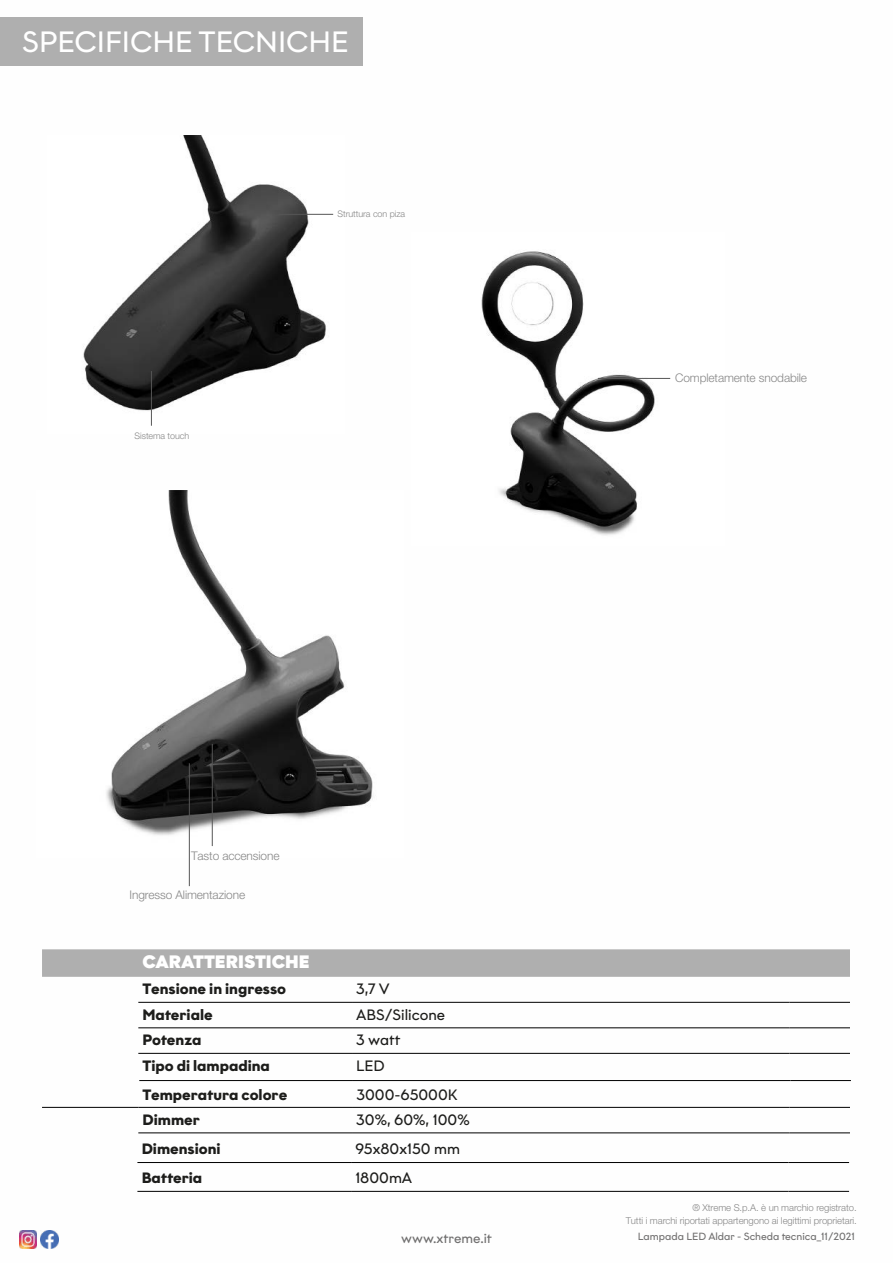
<style>
.page{position:relative;width:893px;height:1263px;background:#fff}
.page>*{position:absolute;margin:0;border:0;box-sizing:border-box;transform-origin:0 0}
.t1{font:29.4px "Graphit";color:#fff}
.t2{font:900 18px "Graphit";color:#fff}
.t3{font:700 15px "Graphit";color:#1d1d1b}
.t4{font:15px "Graphit";color:#1d1d1b}
.t5{font:13.5px "Graphit";color:#706f6f}
.t6{font:300 11.85px "Helvetica Neue";letter-spacing:-.01em;color:#878787}
.t7{font:10.35px "Graphit";color:#706f6f}
.t8{font:300 9.6px/13.2px "Helvetica Neue";letter-spacing:-.01em;color:#878787;text-align:right}
.t9{font:300 9px "Helvetica Neue";letter-spacing:-.01em;color:#878787}
</style>
<div class="page">
<div style="left:0;top:18px;width:363px;height:48px;background:#afafaf"></div>
<svg style="left:42px;top:949px;width:808px;height:28px;background:#b0b0b0"></svg>
<hr style="left:138px;top:1002px;width:214px;height:1px;background:#000">
<hr style="left:352px;top:1002px;width:437px;height:1px;background:#000">
<hr style="left:789px;top:1002px;width:61px;height:1px;background:#000">
<hr style="left:138px;top:1027px;width:214px;height:1px;background:#000">
<hr style="left:352px;top:1027px;width:437px;height:1px;background:#000">
<hr style="left:789px;top:1027px;width:61px;height:1px;background:#000">
<hr style="left:138px;top:1053px;width:214px;height:1px;background:#000">
<hr style="left:352px;top:1053px;width:437px;height:1px;background:#000">
<hr style="left:789px;top:1053px;width:61px;height:1px;background:#000">
<hr style="left:42px;top:1107px;width:96px;height:1px;background:#000">
<hr style="left:138px;top:1107px;width:214px;height:1px;background:#000">
<hr style="left:352px;top:1107px;width:437px;height:1px;background:#000">
<hr style="left:789px;top:1107px;width:61px;height:1px;background:#000">
<hr style="left:138px;top:1132px;width:214px;height:1px;background:#000">
<hr style="left:352px;top:1132px;width:437px;height:1px;background:#000">
<hr style="left:789px;top:1132px;width:61px;height:1px;background:#000">
<hr style="left:137px;top:1162px;width:214px;height:1px;background:#000">
<hr style="left:351px;top:1162px;width:437px;height:1px;background:#000">
<hr style="left:788px;top:1162px;width:61px;height:1px;background:#000">
<hr style="left:137px;top:1191px;width:214px;height:1px;background:#000">
<hr style="left:351px;top:1191px;width:437px;height:1px;background:#000">
<hr style="left:788px;top:1191px;width:61px;height:1px;background:#000">
<hr style="left:139px;top:1080px;width:214px;height:1px;background:#000">
<hr style="left:353px;top:1080px;width:437px;height:1px;background:#000">
<hr style="left:790px;top:1080px;width:61px;height:1px;background:#000">
<img style="left:83px;top:136px;width:251px;height:289px">
<hr style="left:278px;top:214px;width:55px;height:1px;background:#565656">
<hr style="left:151px;top:371px;width:1px;height:55px;background:#565656">
<img style="left:481px;top:251px;width:190px;height:285px">
<hr style="left:598px;top:378px;width:72px;height:1px;background:#565656">
<img style="left:106px;top:490px;width:267px;height:367px">
<hr style="left:212px;top:744px;width:1px;height:102px;background:#565656">
<hr style="left:189px;top:763px;width:1px;height:123px;background:#565656">
<img style="left:19px;top:1231px;width:18px;height:17px">
<img style="left:40px;top:1231px;width:18px;height:17px">
<h1 class="t1" style="left:22px;top:23px;width:328px">SPECIFICHE TECNICHE</h1>
<p class="t9" style="left:135px;top:430px;width:56px">Sistema touch</p>
<p class="t9" style="left:338px;top:208px;width:69px">Struttura con piza</p>
<p class="t6" style="left:675px;top:371px;width:134px">Completamente snodabile</p>
<p class="t6" style="left:191px;top:849px;width:90px">Tasto accensione</p>
<p class="t6" style="left:130px;top:887px;width:117px">Ingresso Alimentazione</p>
<p class="t2" style="left:143px;top:950px;width:169px">CARATTERISTICHE</p>
<p class="t3" style="left:143px;top:979px;width:145px">Tensione in ingresso</p>
<p class="t4" style="left:356px;top:979px;width:35px">3,7 V</p>
<p class="t3" style="left:143px;top:1005px;width:72px">Materiale</p>
<p class="t4" style="left:356px;top:1005px;width:90px">ABS/Silicone</p>
<p class="t3" style="left:143px;top:1030px;width:60px">Potenza</p>
<p class="t4" style="left:356px;top:1030px;width:45px">3 watt</p>
<p class="t3" style="left:143px;top:1056px;width:129px">Tipo di lampadina</p>
<p class="t4" style="left:356px;top:1056px;width:30px">LED</p>
<p class="t3" style="left:143px;top:1085px;width:146px">Temperatura colore</p>
<p class="t4" style="left:356px;top:1085px;width:103px">3000-65000K</p>
<p class="t3" style="left:143px;top:1110px;width:59px">Dimmer</p>
<p class="t4" style="left:356px;top:1110px;width:115px">30%, 60%, 100%</p>
<p class="t3" style="left:142px;top:1139px;width:80px">Dimensioni</p>
<p class="t4" style="left:355px;top:1140px;width:106px">95x80x150 mm</p>
<p class="t3" style="left:142px;top:1168px;width:62px">Batteria</p>
<p class="t4" style="left:355px;top:1168px;width:58px">1800mA</p>
<p class="t5" style="left:401px;top:1230px;width:92px">www.xtreme.it</p>
<p class="t8" style="left:626px;top:1201px;width:233px">® Xtreme S.p.A. è un marchio registrato.<br>Tutti i marchi riportati appartengono ai legittimi proprietari.</p>
<p class="t7" style="left:638px;top:1230px;width:218px">Lampada LED Aldar - Scheda tecnica_11/2021</p>
</div>
